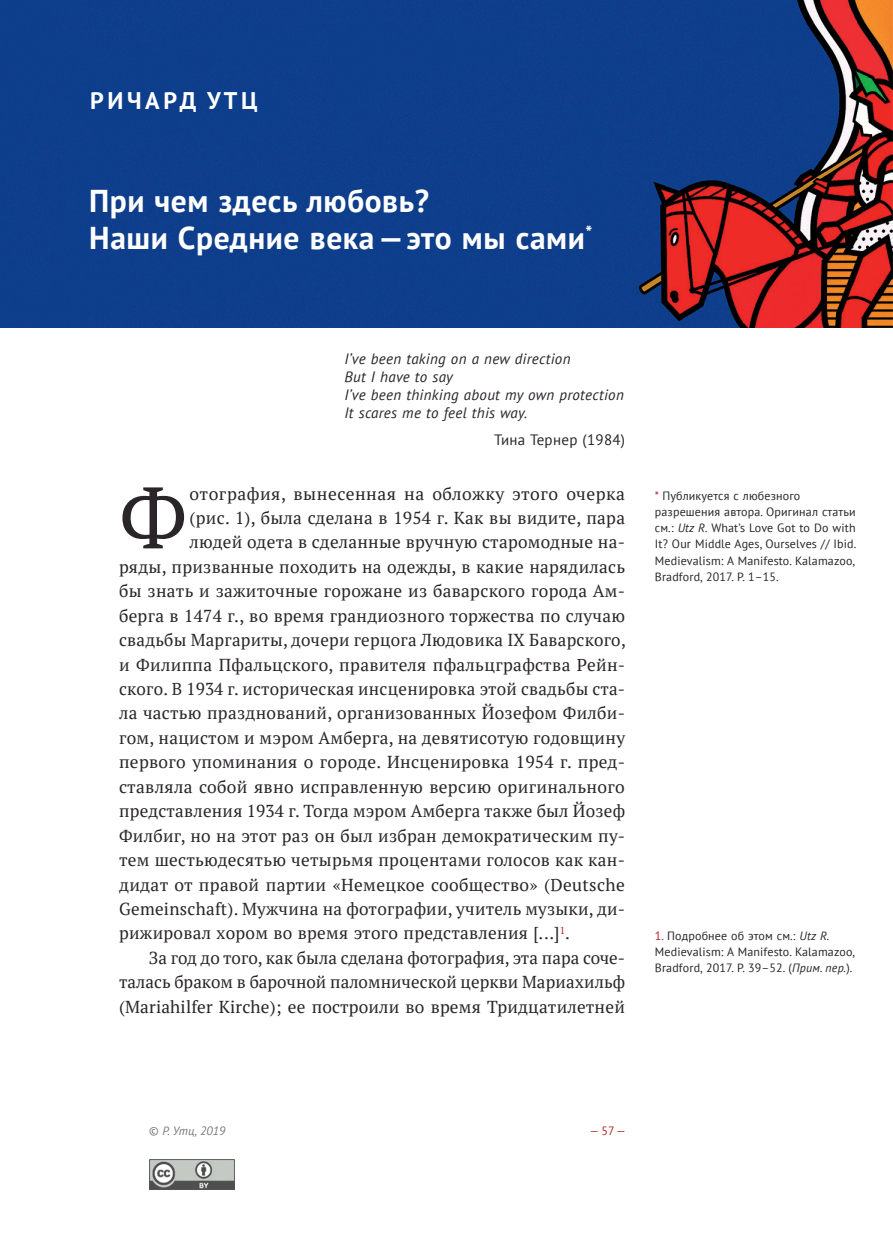
<style>
.page{position:relative;width:893px;height:1251px;background:#fff}
.page>*{position:absolute;margin:0;border:0;box-sizing:border-box;transform-origin:0 0}
.ПЕРВЫЙ_АБЗАЦ{font:87px "PT Serif";color:#292529}
.h1_статья{font:700 31.5px/37.5px "PT Sans";letter-spacing:.02em;color:#fff}
.АВТОР{font:700 24px "PT Sans";letter-spacing:.15em;color:#fff}
.ПЕРВЫЙ_АБЗАЦ-2{font:17.25px "PT Serif";letter-spacing:.015em;color:#292529}
.ТЕКСТ{font:17.25px/24.5px "PT Serif";letter-spacing:.01em;color:#292529;text-align:justify}
.эпиграф{font:italic 15px/18px "PT Sans";letter-spacing:.02em;color:#292529}
.эпиграф-2{font:15px "PT Sans";letter-spacing:.02em;color:#292529}
.сноска{font:12px/16.2px "PT Sans";letter-spacing:.015em;color:#292529}
.t1{font:italic 12px "PT Sans";letter-spacing:.015em;color:#777}
.t2{font:12px "PT Sans";color:#b62024}
.s1{color:#b62024}
.s2{font-style:italic}
</style>
<div class="page">
<img style="left:0;top:0;width:893px;height:327px">
<img style="left:150px;top:1159px;width:85px;height:29px">
<p class="АВТОР" style="left:90px;top:84px;width:169px">РИЧАРД УТЦ</p>
<p class="h1_статья" style="left:89px;top:181px;width:505px">При чем здесь любовь?<br>Наши Средние века—это мы сами<sup>*</sup></p>
<p class="эпиграф" style="left:344px;top:350px;width:281px">I’ve been taking on a new direction<br>But I have to say<br>I’ve been thinking about my own protection<br>It scares me to feel this way.</p>
<p class="эпиграф-2" style="left:494px;top:430px;width:133px">Тина Тернер (1984)</p>
<p class="ПЕРВЫЙ_АБЗАЦ" style="left:119px;top:461px;width:70px">Ф</p>
<p class="ПЕРВЫЙ_АБЗАЦ-2" style="left:190px;top:482px;width:437px">отография, вынесенная на обложку этого очерка</p>
<p class="ПЕРВЫЙ_АБЗАЦ-2" style="left:190px;top:506px;width:437px">(рис. 1), была сделана в 1954 г. Как вы видите, пара</p>
<p class="ПЕРВЫЙ_АБЗАЦ-2" style="left:190px;top:531px;width:437px">людей одета в сделанные вручную старомодные на-</p>
<p class="ПЕРВЫЙ_АБЗАЦ-2" style="left:119px;top:555px;width:508px">ряды, призванные походить на одежды, в какие нарядилась</p>
<p class="ПЕРВЫЙ_АБЗАЦ-2" style="left:119px;top:580px;width:507px">бы знать и зажиточные горожане из баварского города Ам-</p>
<p class="ПЕРВЫЙ_АБЗАЦ-2" style="left:119px;top:604px;width:507px">берга в 1474 г., во время грандиозного торжества по случаю</p>
<p class="ПЕРВЫЙ_АБЗАЦ-2" style="left:119px;top:628px;width:508px">свадьбы Маргариты, дочери герцога Людовика IX Баварского,</p>
<p class="ПЕРВЫЙ_АБЗАЦ-2" style="left:119px;top:653px;width:507px">и Филиппа Пфальцского, правителя пфальцграфства Рейн-</p>
<p class="ПЕРВЫЙ_АБЗАЦ-2" style="left:119px;top:677px;width:507px">ского. В 1934 г. историческая инсценировка этой свадьбы ста-</p>
<p class="ПЕРВЫЙ_АБЗАЦ-2" style="left:119px;top:702px;width:507px">ла частью празднований, организованных Йозефoм Филби-</p>
<p class="ПЕРВЫЙ_АБЗАЦ-2" style="left:119px;top:726px;width:507px">гом, нацистом и мэром Амберга, на девятисотую годовщину</p>
<p class="ПЕРВЫЙ_АБЗАЦ-2" style="left:119px;top:750px;width:507px">первого упоминания о городе. Инсценировка 1954 г. пред-</p>
<p class="ПЕРВЫЙ_АБЗАЦ-2" style="left:119px;top:775px;width:507px">ставляла собой явно исправленную версию оригинального</p>
<p class="ПЕРВЫЙ_АБЗАЦ-2" style="left:119px;top:799px;width:508px">представления 1934 г. Тогда мэром Амберга также был Йозеф</p>
<p class="ПЕРВЫЙ_АБЗАЦ-2" style="left:119px;top:824px;width:507px">Филбиг, но на этот раз он был избран демократическим пу-</p>
<p class="ПЕРВЫЙ_АБЗАЦ-2" style="left:119px;top:848px;width:507px">тем шестьюдесятью четырьмя процентами голосов как кан-</p>
<p class="ПЕРВЫЙ_АБЗАЦ-2" style="left:119px;top:873px;width:507px">дидат от правой партии «Немецкое сообщество» (Deutsche</p>
<p class="ПЕРВЫЙ_АБЗАЦ-2" style="left:119px;top:897px;width:507px">Gemeinschaft). Мужчина на фотографии, учитель музыки, ди-</p>
<p class="ПЕРВЫЙ_АБЗАЦ-2" style="left:119px;top:921px;width:453px">рижировал хором во время этого представления [...]<sup>1</sup>.</p>
<p class="ТЕКСТ" style="left:119px;top:945px;width:507px;text-indent:30px">За год до того, как была сделана фотография, эта пара соче&shy;талась браком в барочной паломнической церкви Мариахильф (Mariahilfer Kirche); ее построили во время Тридцатилетней</p>
<p class="сноска" style="left:655px;top:487px;width:203px"><span class="s1">*</span> Публикуется с любезного разрешения автора. Оригинал статьи см.: <span class="s2">Utz R.</span> What’s Love Got to Do with It? Our Middle Ages, Ourselves // Ibid.<br>Medievalism: A Manifesto. Kalamazoo, Bradford, 2017. P. 1–15.</p>
<p class="сноска" style="left:655px;top:926px;width:202px"><span class="s1">1.</span> Подробнее об этом см.: <span class="s2">Utz R.<br></span>Medievalism: A Manifesto. Kalamazoo,<br>Bradford, 2017. P. 39–52. (<span class="s2">Прим. пер.</span>).</p>
<p class="t1" style="left:149px;top:1122px;width:78px">© Р. Утц, 2019</p>
<p class="t2" style="left:589px;top:1122px;width:38px">— 57 —</p>
</div>
